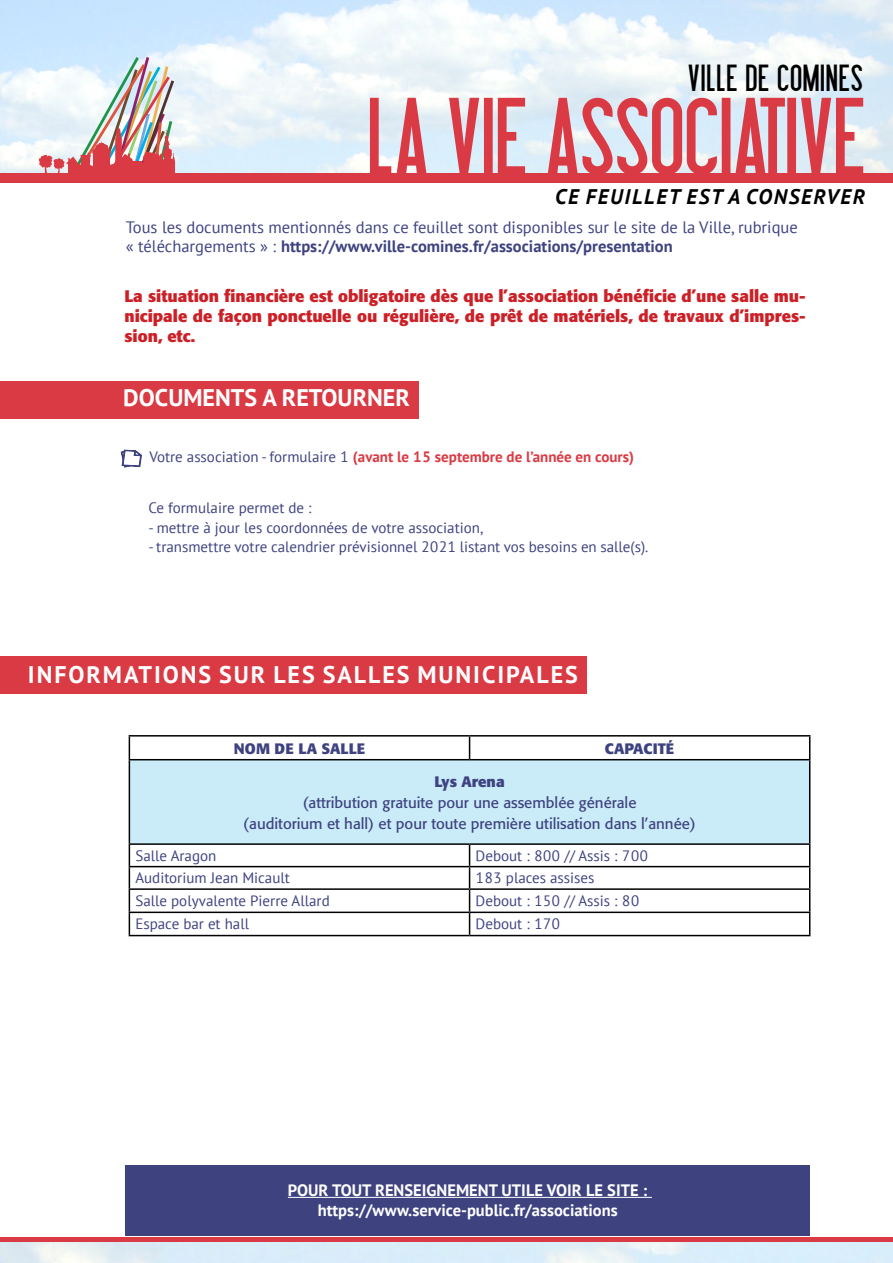
<style>
.page{position:relative;width:893px;height:1263px;background:#fff}
.page>*{position:absolute;margin:0;border:0;box-sizing:border-box;transform-origin:0 0}
.t1{font:36.75px "Libel Suit";color:#000}
.t2{font:700 24px "PT Sans";color:#fff}
.t3{font:700 24px "PT Sans";letter-spacing:.08em;color:#fff}
.t4{font:italic 700 21.15px "PT Sans";letter-spacing:.08em;color:#000}
.t5{font:700 16.5px/19.8px "Formata";color:#cc2027;text-align:justify}
.t6{font:16.5px/19.5px "PT Sans";color:#3e4380}
.t7{font:700 16.5px/19.8px "PT Sans";color:#fff;text-align:center}
.t8{font:15px "PT Sans";color:#3e4380}
.t9{font:15px/21px "Formata";color:#3e4380;text-align:center}
.t10{font:700 15px "PT Sans";color:#da3a43}
.t11{font:700 15px "Formata";color:#3e4380}
.t12{font:700 15px "Formata";letter-spacing:.02em;color:#3e4380}
.s1{font-weight:700}
.s2{font-weight:400;color:#3e4380}
</style>
<div class="page">
<img style="left:0;top:0;width:893px;height:173px">
<div style="left:0;top:173px;width:893px;height:10px;background:#da3a43"></div>
<svg style="left:370px;top:98px;width:493px;height:75px;background:#db9fa8"></svg>
<svg style="left:32px;top:54px;width:144px;height:119px"></svg>
<svg style="left:121px;top:450px;width:21px;height:17px"></svg>
<div style="left:0;top:381px;width:418px;height:37px;background:#da3a43"></div>
<div style="left:0;top:1237px;width:893px;height:5px;background:#da3a43"></div>
<div style="left:0;top:656px;width:587px;height:38px;background:#da3a43"></div>
<div style="left:129px;top:760px;width:681px;height:84px;background:#caebf8"></div>
<hr style="left:129px;top:735px;width:341px;height:1px;background:#000">
<svg style="left:129px;top:736px;width:1px;height:23px"></svg>
<hr style="left:470px;top:735px;width:340px;height:1px;background:#000">
<svg style="left:469px;top:736px;width:1px;height:23px"></svg>
<svg style="left:809px;top:736px;width:1px;height:23px"></svg>
<hr style="left:129px;top:759px;width:341px;height:1px;background:#000">
<hr style="left:129px;top:760px;width:1px;height:83px;background:#000">
<hr style="left:470px;top:759px;width:340px;height:1px;background:#000">
<hr style="left:809px;top:760px;width:1px;height:83px;background:#000">
<hr style="left:129px;top:843px;width:341px;height:2px;background:#000">
<hr style="left:470px;top:843px;width:340px;height:2px;background:#000">
<hr style="left:129px;top:866px;width:341px;height:1px;background:#000">
<hr style="left:470px;top:866px;width:340px;height:1px;background:#000">
<hr style="left:129px;top:888px;width:341px;height:2px;background:#000">
<hr style="left:470px;top:888px;width:340px;height:2px;background:#000">
<hr style="left:129px;top:911px;width:341px;height:2px;background:#000">
<svg style="left:129px;top:845px;width:1px;height:90px"></svg>
<hr style="left:470px;top:911px;width:340px;height:2px;background:#000">
<svg style="left:469px;top:845px;width:1px;height:90px"></svg>
<svg style="left:809px;top:845px;width:1px;height:90px"></svg>
<hr style="left:129px;top:935px;width:341px;height:1px;background:#000">
<hr style="left:470px;top:935px;width:340px;height:1px;background:#000">
<div style="left:126px;top:1165px;width:684px;height:70px;background:#3e4380"></div>
<hr style="left:288px;top:1197px;width:364px;height:1px;background:#fff">
<h1 class="t1" style="left:688px;top:60px;width:177px">VILLE DE COMINES</h1>
<h3 class="t4" style="left:555px;top:182px;width:311px">CE FEUILLET EST A CONSERVER</h3>
<p class="t6" style="left:126px;top:217px;width:673px">Tous les documents mentionnés dans ce feuillet sont disponibles sur le site de la Ville, rubrique « téléchargements » : <span class="s1">https://www.ville-comines.fr/associations/presentation</span></p>
<p class="t5" style="left:124px;top:286px;width:683px">La situation financière est obligatoire dès que l’association bénéficie d’une salle mu&shy;nicipale de façon ponctuelle ou régulière, de prêt de matériels, de travaux d’impres&shy;sion, etc.</p>
<h2 class="t2" style="left:123px;top:381px;width:288px">DOCUMENTS A RETOURNER</h2>
<p class="t10" style="left:149px;top:446px;width:486px"><span class="s2">Votre association - formulaire 1</span> (avant le 15 septembre de l’année en cours)</p>
<p class="t8" style="left:148px;top:498px;width:165px">Ce formulaire permet de :</p>
<p class="t8" style="left:148px;top:518px;width:336px">- mettre à jour les coordonnées de votre association,</p>
<p class="t8" style="left:148px;top:537px;width:501px">- transmettre votre calendrier prévisionnel 2021 listant vos besoins en salle(s).</p>
<h2 class="t3" style="left:28px;top:659px;width:208px">INFORMATIONS sur</h2>
<h2 class="t2" style="left:273px;top:659px;width:160px">les salles munici</h2>
<h2 class="t2" style="left:506px;top:659px;width:58px">pales</h2>
<p class="t12" style="left:234px;top:739px;width:133px">Nom de la salle</p>
<p class="t11" style="left:605px;top:739px;width:71px">Capacité</p>
<p class="t11" style="left:434px;top:772px;width:72px">Lys Arena</p>
<p class="t9" style="left:243px;top:792px;width:454px">(attribution gratuite pour une assemblée générale<br>(auditorium et hall) et pour toute première utilisation dans l’année)</p>
<p class="t8" style="left:135px;top:846px;width:82px">Salle Aragon</p>
<p class="t8" style="left:476px;top:846px;width:174px">Debout : 800 // Assis : 700</p>
<p class="t8" style="left:135px;top:868px;width:156px">Auditorium Jean Micault</p>
<p class="t8" style="left:476px;top:868px;width:120px">183 places assises</p>
<p class="t8" style="left:135px;top:891px;width:196px">Salle polyvalente Pierre Allard</p>
<p class="t8" style="left:476px;top:891px;width:165px">Debout : 150 // Assis : 80</p>
<p class="t8" style="left:135px;top:914px;width:115px">Espace bar et hall</p>
<p class="t8" style="left:476px;top:914px;width:86px">Debout : 170</p>
<p class="t7" style="left:288px;top:1180px;width:361px">POUR TOUT RENSEIGNEMENT UTILE VOIR LE SITE : https://www.service-public.fr/associations</p>
</div>
